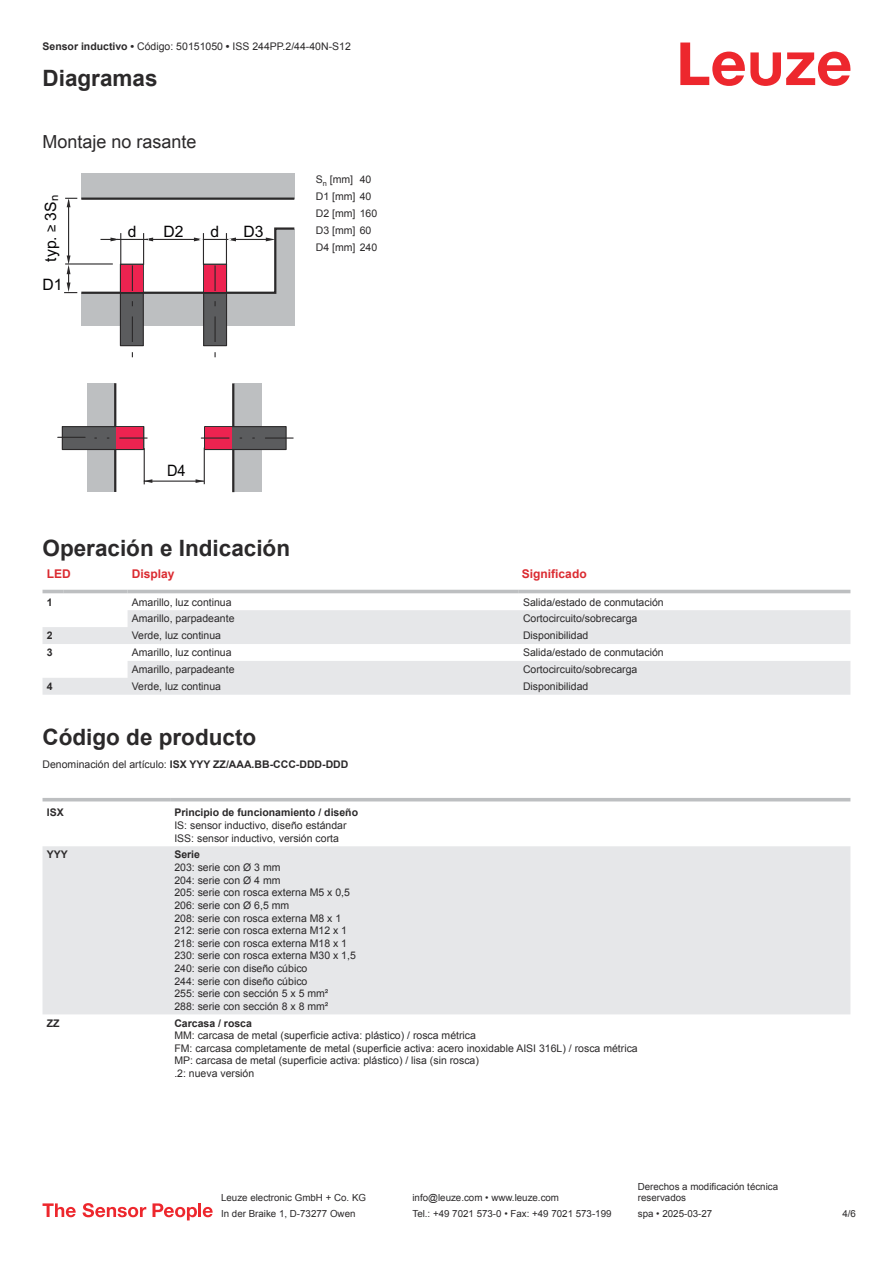
<style>
.page{position:relative;width:893px;height:1263px;background:#fff}
.page>*{position:absolute;margin:0;border:0;box-sizing:border-box;transform-origin:0 0}
.t1{font:700 22.5px "Arial";color:#2b292a}
.t2{font:18px "Arial";color:#2b292a}
.t3{font:15.75px "Arial";color:#040304}
.t4{font:15.75px "Arial";color:#040304;scale:.93 1}
.t5{font:700 12px "Arial";color:#db2a30}
.t6{font:11.25px "Arial";color:#040304}
.t7{font:10.5px/12.6px "Arial";color:#2b292a}
.t8{font:700 10.5px "Arial";color:#2b292a}
.t9{font:9.75px/11.7px "Arial";color:#2b292a}
.s1{font-weight:700}
.s2{font-size:13.5px}
.s3{font-weight:400}
</style>
<div class="page">
<svg style="left:680px;top:43px;width:170px;height:43px"></svg>
<div style="left:43px;top:589px;width:807px;height:5px;background:#eceded"></div>
<svg style="left:43px;top:610px;width:807px;height:85px;fill:#e6e7e9"></svg>
<hr style="left:43px;top:590px;width:21px;height:3px;background:#bdbfc1">
<hr style="left:64px;top:590px;width:64px;height:3px;background:#bdbfc1">
<hr style="left:128px;top:590px;width:391px;height:3px;background:#bdbfc1">
<hr style="left:519px;top:590px;width:331px;height:3px;background:#bdbfc1">
<svg style="left:43px;top:801px;width:807px;height:214px"></svg>
<div style="left:43px;top:846px;width:807px;height:168px;background:#e6e7e9"></div>
<hr style="left:43px;top:798px;width:127px;height:3px;background:#bdbfc1">
<hr style="left:170px;top:798px;width:680px;height:3px;background:#bdbfc1">
<svg style="left:43px;top:1203px;width:33px;height:14px"></svg>
<svg style="left:83px;top:1203px;width:63px;height:14px"></svg>
<svg style="left:153px;top:1203px;width:44px;height:17px"></svg>
<hr style="left:198px;top:1203px;width:3px;height:14px;background:#ed272d">
<svg style="left:203px;top:1207px;width:10px;height:10px"></svg>
<div style="left:81px;top:173px;width:213px;height:26px;background:#bdbfc1"></div>
<div style="left:87px;top:383px;width:28px;height:109px;background:#bdbfc1"></div>
<hr style="left:114px;top:383px;width:2px;height:109px;background:#2b292a">
<div style="left:62px;top:427px;width:82px;height:22px;background:#5b5c5e"></div>
<div style="left:62px;top:426px;width:82px;height:24px;border:1px solid #2b292a"></div>
<div style="left:234px;top:383px;width:27px;height:109px;background:#bdbfc1"></div>
<hr style="left:232px;top:383px;width:2px;height:109px;background:#2b292a">
<hr style="left:144px;top:448px;width:1px;height:36px;background:#2b292a">
<hr style="left:204px;top:448px;width:1px;height:36px;background:#2b292a">
<hr style="left:144px;top:481px;width:60px;height:1px;background:#2b292a">
<svg style="left:196px;top:479px;width:8px;height:4px"></svg>
<svg style="left:144px;top:479px;width:8px;height:4px"></svg>
<div style="left:205px;top:427px;width:81px;height:22px;background:#5b5c5e"></div>
<div style="left:204px;top:426px;width:83px;height:24px;border:1px solid #2b292a"></div>
<div style="left:116px;top:427px;width:27px;height:22px;background:#ed2350"></div>
<div style="left:205px;top:427px;width:27px;height:22px;background:#ed2350"></div>
<svg style="left:58px;top:437px;width:27px;height:1px"></svg>
<hr style="left:120px;top:437px;width:27px;height:2px;background:#2b292a">
<hr style="left:201px;top:437px;width:28px;height:2px;background:#2b292a">
<hr style="left:265px;top:437px;width:28px;height:2px;background:#2b292a">
<svg style="left:64px;top:197px;width:230px;height:161px"></svg>
<p class="t7" style="left:43px;top:41px;width:310px"><span class="s1">Sensor inductivo •</span> Código: 50151050 <span class="s1">•</span> ISS 244PP.2/44-40N-S12</p>
<h1 class="t1" style="left:43px;top:70px;width:117px">Diagramas</h1>
<h2 class="t2" style="left:43px;top:135px;width:156px">Montaje no rasante</h2>
<p class="t6" style="left:50px;top:201px;width:8px;rotate:-90deg">n</p>
<h3 class="t3" style="left:45px;top:262px;width:62px;rotate:-90deg">typ. <span class="s2">≥</span> 3S</h3>
<h3 class="t3" style="left:43px;top:279px;width:22px">D1</h3>
<h3 class="t3" style="left:164px;top:225px;width:22px">D2</h3>
<h3 class="t3" style="left:243px;top:225px;width:22px">D3</h3>
<h3 class="t3" style="left:128px;top:225px;width:10px">d</h3>
<h3 class="t3" style="left:210px;top:225px;width:10px">d</h3>
<p class="t7" style="left:316px;top:172px;width:63px;line-height:17px">S<sub>n</sub> [mm] 40<br>D1 [mm] 40<br>D2 [mm] 160<br>D3 [mm] 60<br>D4 [mm] 240</p>
<h3 class="t4" style="left:167px;top:465px;width:21px">D4</h3>
<h1 class="t1" style="left:43px;top:539px;width:249px">Operación e Indicación</h1>
<p class="t5" style="left:47px;top:569px;width:25px">LED</p>
<p class="t5" style="left:132px;top:569px;width:44px">Display</p>
<p class="t5" style="left:522px;top:569px;width:66px">Significado</p>
<p class="t8" style="left:47px;top:598px;width:7px">1</p>
<p class="t7" style="left:132px;top:596px;width:101px">Amarillo, luz continua</p>
<p class="t7" style="left:523px;top:596px;width:142px">Salida/estado de conmutación</p>
<p class="t7" style="left:132px;top:613px;width:104px">Amarillo, parpadeante</p>
<p class="t7" style="left:523px;top:613px;width:116px">Cortocircuito/sobrecarga</p>
<p class="t8" style="left:47px;top:632px;width:7px">2</p>
<p class="t7" style="left:132px;top:630px;width:91px">Verde, luz continua</p>
<p class="t7" style="left:523px;top:630px;width:67px">Disponibilidad</p>
<p class="t8" style="left:47px;top:648px;width:7px">3</p>
<p class="t7" style="left:132px;top:647px;width:101px">Amarillo, luz continua</p>
<p class="t7" style="left:523px;top:647px;width:142px">Salida/estado de conmutación</p>
<p class="t7" style="left:132px;top:664px;width:104px">Amarillo, parpadeante</p>
<p class="t7" style="left:523px;top:664px;width:116px">Cortocircuito/sobrecarga</p>
<p class="t8" style="left:47px;top:682px;width:7px">4</p>
<p class="t7" style="left:132px;top:681px;width:91px">Verde, luz continua</p>
<p class="t7" style="left:523px;top:681px;width:67px">Disponibilidad</p>
<h1 class="t1" style="left:43px;top:728px;width:215px">Código de producto</h1>
<p class="t8" style="left:43px;top:760px;width:307px"><span class="s3">Denominación del artículo:</span> ISX YYY ZZ/AAA.BB-CCC-DDD-DDD</p>
<p class="t8" style="left:47px;top:809px;width:18px">ISX</p>
<p class="t8" style="left:174px;top:809px;width:185px">Principio de funcionamiento / diseño</p>
<p class="t7" style="left:174px;top:820px;width:174px">IS: sensor inductivo, diseño estándar<br>ISS: sensor inductivo, versión corta</p>
<p class="t8" style="left:47px;top:851px;width:23px">YYY</p>
<p class="t8" style="left:174px;top:851px;width:27px">Serie</p>
<p class="t7" style="left:174px;top:862px;width:183px">203: serie con Ø 3 mm<br>204: serie con Ø 4 mm<br>205: serie con rosca externa M5 x 0,5<br>206: serie con Ø 6,5 mm<br>208: serie con rosca externa M8 x 1<br>212: serie con rosca externa M12 x 1<br>218: serie con rosca externa M18 x 1<br>230: serie con rosca externa M30 x 1,5<br>240: serie con diseño cúbico<br>244: serie con diseño cúbico<br>255: serie con sección 5 x 5 mm²<br>288: serie con sección 8 x 8 mm²</p>
<p class="t8" style="left:47px;top:1019px;width:14px">ZZ</p>
<p class="t8" style="left:174px;top:1019px;width:79px">Carcasa / rosca</p>
<p class="t7" style="left:174px;top:1030px;width:465px">MM: carcasa de metal (superficie activa: plástico) / rosca métrica<br>FM: carcasa completamente de metal (superficie activa: acero inoxidable AISI 316L) / rosca métrica MP: carcasa de metal (superficie activa: plástico) / lisa (sin rosca)<br>.2: nueva versión</p>
<p class="t9" style="left:221px;top:1193px;width:146px">Leuze electronic GmbH + Co. KG</p>
<p class="t9" style="left:412px;top:1193px;width:148px">info@leuze.com • www.leuze.com</p>
<p class="t9" style="left:638px;top:1181px;width:142px">Derechos a modificación técnica reservados</p>
<p class="t9" style="left:221px;top:1208px;width:136px">In der Braike 1, D-73277 Owen</p>
<p class="t9" style="left:412px;top:1208px;width:201px">Tel.: +49 7021 573-0 • Fax: +49 7021 573-199</p>
<p class="t9" style="left:638px;top:1208px;width:76px">spa • 2025-03-27</p>
<p class="t9" style="left:842px;top:1209px;width:15px">4 /6</p>
</div>
